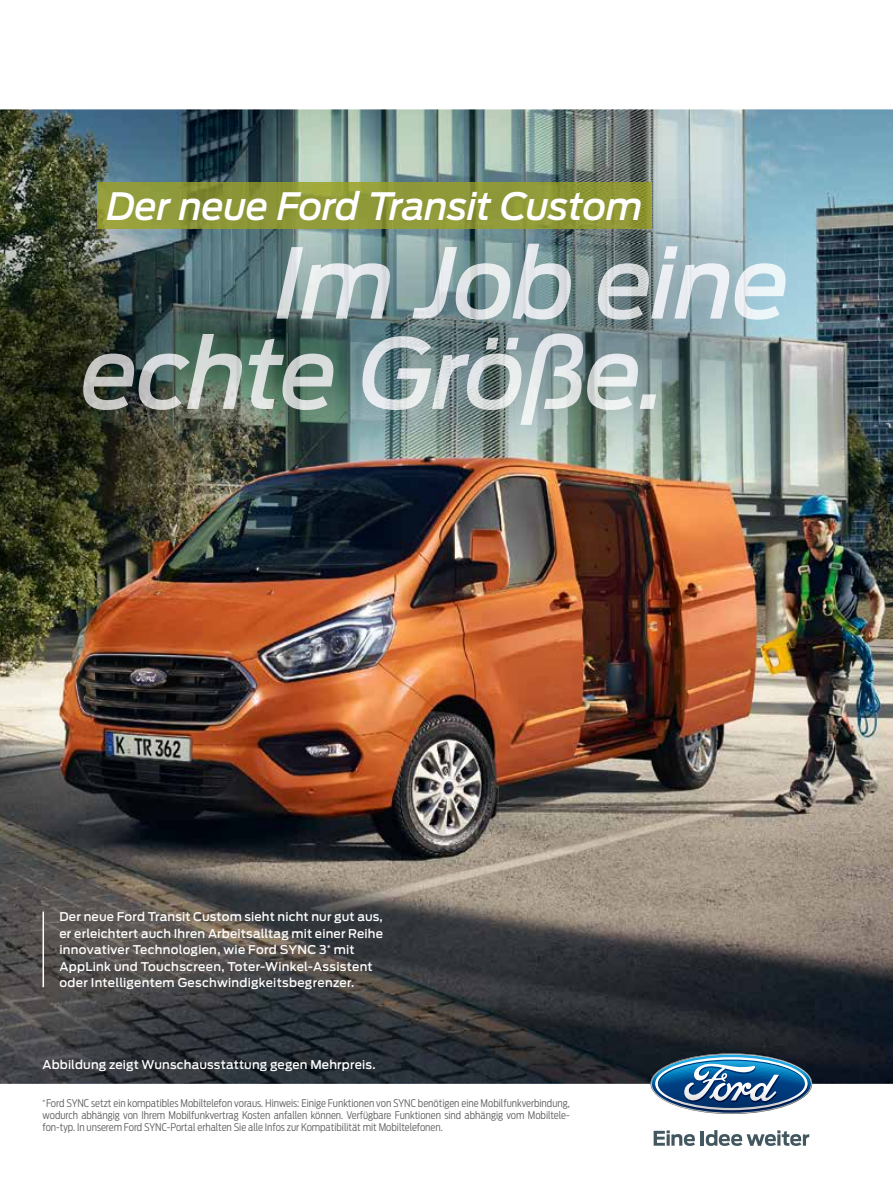
<style>
.page{position:relative;width:893px;height:1191px;background:#fff}
.page>*{position:absolute;margin:0;border:0;box-sizing:border-box;transform-origin:0 0}
.t1{font:italic 500 37.5px "Ford Antenna";letter-spacing:-.01em;color:#fff}
.t2{font:500 12px/16.5px "Ford Antenna";letter-spacing:.015em;color:#fff}
.t3{font:300 10.5px/12px "Ford Antenna Cond";color:#626160;text-align:justify}
</style>
<div class="page">
<img style="left:0;top:109px;width:893px;height:974px">
<svg style="left:651px;top:1053px;width:161px;height:61px"></svg>
<svg style="left:654px;top:1130px;width:41px;height:15px"></svg>
<hr style="left:701px;top:1130px;width:3px;height:15px;background:#435761">
<svg style="left:706px;top:1130px;width:103px;height:15px"></svg>
<hr style="left:43px;top:911px;width:1px;height:76px;background:#fff">
<img style="left:82px;top:244px;width:704px;height:76px">
<img style="left:83px;top:333px;width:573px;height:92px">
<img style="left:97px;top:183px;width:554px;height:46px">
<h1 class="t1" style="left:107px;top:173px;width:538px">Der neue Ford Transit Custom</h1>
<p class="t2" style="left:60px;top:907px;width:325px">Der neue Ford Transit Custom sieht nicht nur gut aus, er erleichtert auch Ihren Arbeitsalltag mit einer Reihe innovativer Technologien, wie Ford SYNC 3<sup>*</sup> mit AppLink und Touchscreen, Toter-Winkel-Assistent oder Intelligentem Geschwindigkeitsbegrenzer.</p>
<p class="t2" style="left:43px;top:1055px;width:335px">Abbildung zeigt Wunschausstattung gegen Mehrpreis.</p>
<p class="t3" style="left:43px;top:1096px;width:529px"><sup>*</sup> Ford SYNC setzt ein kompatibles Mobiltelefon voraus. Hinweis: Einige Funktionen von SYNC benötigen eine Mobilfunkverbindung, wodurch abhängig von Ihrem Mobilfunkvertrag Kosten anfallen können. Verfügbare Funktionen sind abhängig vom Mobiltele&shy;fon-typ. In unserem Ford SYNC-Portal erhalten Sie alle Infos zur Kompatibilität mit Mobiltelefonen.</p>
</div>
